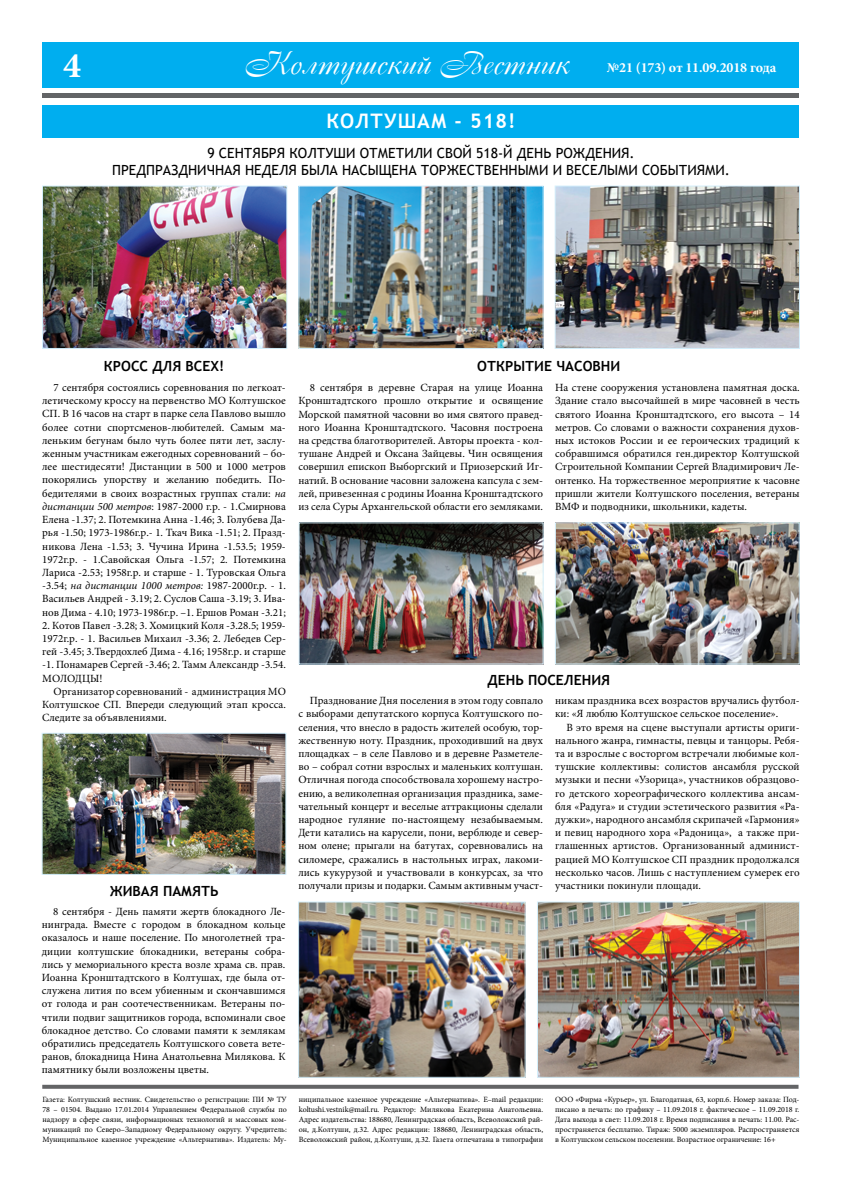
<style>
.page{position:relative;width:842px;height:1191px;background:#fff}
.page>*{position:absolute;margin:0;border:0;box-sizing:border-box;transform-origin:0 0}
.t1{font:700 36px "Minion Pro";color:#fff}
.t2{font:32px "Cassandra";color:#fff}
.t3{font:700 20px "Trebuchet MS";letter-spacing:.05em;color:#fff}
.t4{font:14px/16.8px "Trebuchet MS";color:#000;text-align:center}
.t5{font:700 14px "Trebuchet MS";color:#000}
.t6{font:700 14px "Minion Pro";letter-spacing:-.01em;color:#fff}
.t7{font:11px/13.2px "Minion Pro";color:#000;text-align:justify}
.t8{font:8px/10px "Minion Pro";letter-spacing:-.005em;color:#000;text-align:justify}
.s1{font-style:italic}
</style>
<div class="page">
<div style="left:43px;top:43px;width:756px;height:45px;background:#00aeef"></div>
<hr style="left:43px;top:94px;width:756px;height:4px;background:#636466">
<svg style="left:42px;top:1084px;width:756px;height:4px;background:#818284"></svg>
<div style="left:43px;top:106px;width:756px;height:32px;background:#00aeef"></div>
<img style="left:44px;top:188px;width:241px;height:159px">
<div style="left:42px;top:186px;width:245px;height:163px;border:1px solid #d4effc"></div>
<img style="left:301px;top:188px;width:240px;height:159px">
<div style="left:299px;top:186px;width:244px;height:163px;border:1px solid #d4effc"></div>
<img style="left:557px;top:188px;width:241px;height:159px">
<div style="left:555px;top:186px;width:245px;height:163px;border:1px solid #d4effc"></div>
<img style="left:44px;top:735px;width:240px;height:137px">
<div style="left:42px;top:733px;width:244px;height:141px;border:1px solid #d4effc"></div>
<img style="left:301px;top:524px;width:240px;height:138px">
<img style="left:557px;top:524px;width:240px;height:138px">
<div style="left:555px;top:522px;width:244px;height:142px;border:1px solid #d4effc"></div>
<img style="left:539px;top:903px;width:259px;height:172px">
<div style="left:537px;top:901px;width:263px;height:176px;border:1px solid #d4effc"></div>
<img style="left:300px;top:903px;width:223px;height:172px">
<div style="left:298px;top:901px;width:227px;height:176px;border:1px solid #d4effc"></div>
<h1 class="t1" style="left:63px;top:40px;width:19px">4</h1>
<h2 class="t2" style="left:246px;top:45px;width:325px">Колтушский Вестник</h2>
<p class="t6" style="left:607px;top:57px;width:171px">№21 (173) от 11.09.2018 года</p>
<h3 class="t3" style="left:326px;top:109px;width:191px">КОЛТУШАМ - 518!</h3>
<p class="t4" style="left:112px;top:145px;width:619px">9 СЕНТЯБРЯ КОЛТУШИ ОТМЕТИЛИ СВОЙ 518-Й ДЕНЬ РОЖДЕНИЯ.<br>ПРЕДПРАЗДНИЧНАЯ НЕДЕЛЯ БЫЛА НАСЫЩЕНА ТОРЖЕСТВЕННЫМИ И ВЕСЕЛЫМИ СОБЫТИЯМИ.</p>
<p class="t5" style="left:104px;top:357px;width:122px">КРОСС ДЛЯ ВСЕХ!</p>
<p class="t7" style="left:42px;top:381px;width:245px;text-indent:11px">7 сентября состоялись соревнования по легкоат&shy;летическому кроссу на первенство МО Колтушское СП. В 16 часов на старт в парке села Павлово вышло более сотни спортсменов-любителей. Самым ма&shy;леньким бегунам было чуть более пяти лет, заслу&shy;женным участникам ежегодных соревнований – бо&shy;лее шестидесяти! Дистанции в 500 и 1000 метров покорялись упорству и желанию победить. По&shy;бедителями в своих возрастных группах стали: <span class="s1">на дистанции 500 метров</span>: 1987-2000 г.р. - 1.Смирнова Елена -1.37; 2. Потемкина Анна -1.46; 3. Голубева Да&shy;рья -1.50; 1973-1986г.р.- 1. Ткач Вика -1.51; 2. Празд&shy;никова Лена -1.53; 3. Чучина Ирина -1.53.5; 1959- 1972г.р. - 1.Савойская Ольга -1.57; 2. Потемкина Лариса -2.53; 1958г.р. и старше - 1. Туровская Ольга -3.54; <span class="s1">на дистанции 1000 метров:</span> 1987-2000г.р. - 1.<br>Васильев Андрей - 3.19; 2. Суслов Саша -3.19; 3. Ива&shy;нов Дима - 4.10; 1973-1986г.р. –1. Ершов Роман -3.21;</p>
<p class="t7" style="left:42px;top:618px;width:245px">2. Котов Павел -3.28; 3. Хомицкий Коля -3.28.5; 1959- 1972г.р. - 1. Васильев Михаил -3.36; 2. Лебедев Сер&shy;гей -3.45; 3.Твердохлеб Дима - 4.16; 1958г.р. и старше -1. Понамарев Сергей -3.46; 2. Тамм Александр -3.54.<br>МОЛОДЦЫ!</p>
<p class="t7" style="left:42px;top:684px;width:245px;text-indent:11px">Организатор соревнований - администрация МО Колтушское СП. Впереди следующий этап кросса.<br>Следите за объявлениями.</p>
<p class="t5" style="left:110px;top:882px;width:111px">ЖИВАЯ ПАМЯТЬ</p>
<p class="t7" style="left:42px;top:905px;width:245px;text-indent:11px">8 сентября - День памяти жертв блокадного Ле&shy;нинграда. Вместе с городом в блокадном кольце оказалось и наше поселение. По многолетней тра&shy;диции колтушские блокадники, ветераны собра&shy;лись у мемориального креста возле храма св. прав.<br>Иоанна Кронштадтского в Колтушах, где была от&shy;служена лития по всем убиенным и скончавшимся от голода и ран соотечественникам. Ветераны по&shy;чтили подвиг защитников города, вспоминали свое блокадное детство. Со словами памяти к землякам обратились председатель Колтушского совета вете&shy;ранов, блокадница Нина Анатольевна Милякова. К памятнику были возложены цветы.</p>
<p class="t8" style="left:43px;top:1094px;width:246px">Газета: Колтушский вестник. Свидетельство о регистрации: ПИ № ТУ 78 – 01504. Выдано 17.01.2014 Управлением Федеральной службы по надзору в сфере связи, информационых технологий и массовых ком&shy;муникаций по Северо–Западному Федеральному округу. Учредитель:<br>Муниципальное казенное учреждение «Альтернатива». Издатель: Му-</p>
<p class="t5" style="left:477px;top:357px;width:145px">ОТКРЫТИЕ ЧАСОВНИ</p>
<p class="t7" style="left:298px;top:381px;width:246px;text-indent:11px">8 сентября в деревне Старая на улице Иоанна Кронштадтского прошло открытие и освящение Морской памятной часовни во имя святого правед&shy;ного Иоанна Кронштадтского. Часовня построена на средства благотворителей. Авторы проекта - кол&shy;тушане Андрей и Оксана Зайцевы. Чин освящения совершил епископ Выборгский и Приозерский Иг&shy;натий. В основание часовни заложена капсула с зем&shy;лей, привезенная с родины Иоанна Кронштадтского из села Суры Архангельской области его земляками.</p>
<p class="t7" style="left:555px;top:381px;width:246px">На стене сооружения установлена памятная доска.<br>Здание стало высочайшей в мире часовней в честь святого Иоанна Кронштадтского, его высота – 14 метров. Со словами о важности сохранения духов&shy;ных истоков России и ее героических традиций к собравшимся обратился ген.директор Колтушской Строительной Компании Сергей Владимирович Ле&shy;онтенко. На торжественное мероприятие к часовне пришли жители Колтушского поселения, ветераны ВМФ и подводники, школьники, кадеты.</p>
<p class="t5" style="left:488px;top:671px;width:124px">ДЕНЬ ПОСЕЛЕНИЯ</p>
<p class="t7" style="left:298px;top:694px;width:246px;text-indent:11px">Празднование Дня поселения в этом году совпало с выборами депутатского корпуса Колтушского по&shy;селения, что внесло в радость жителей особую, тор&shy;жественную ноту. Праздник, проходивший на двух площадках – в селе Павлово и в деревне Разметеле&shy;во – собрал сотни взрослых и маленьких колтушан.<br>Отличная погода способствовала хорошему настро&shy;ению, а великолепная организация праздника, заме&shy;чательный концерт и веселые аттракционы сделали народное гуляние по-настоящему незабываемым.<br>Дети катались на карусели, пони, верблюде и север&shy;ном олене; прыгали на батутах, соревновались на силомере, сражались в настольных играх, лакоми&shy;лись кукурузой и участвовали в конкурсах, за что получали призы и подарки. Самым активным участ-</p>
<p class="t7" style="left:555px;top:694px;width:246px">никам праздника всех возрастов вручались футбол&shy;ки: «Я люблю Колтушское сельское поселение».</p>
<p class="t7" style="left:555px;top:720px;width:246px;text-indent:11px">В это время на сцене выступали артисты ориги&shy;нального жанра, гимнасты, певцы и танцоры. Ребя&shy;та и взрослые с восторгом встречали любимые кол&shy;тушские коллективы: солистов ансамбля русской музыки и песни «Узорица», участников образцово&shy;го детского хореографического коллектива ансам&shy;бля «Радуга» и студии эстетического развития «Ра&shy;дужки», народного ансамбля скрипачей «Гармония» и певиц народного хора «Радоница», а также при&shy;глашенных артистов. Организованный админист&shy;рацией МО Колтушское СП праздник продолжался несколько часов. Лишь с наступлением сумерек его участники покинули площади.</p>
<p class="t8" style="left:299px;top:1094px;width:246px">ниципальное казенное учреждение «Альтернатива». E–mail редакции: koltushi.vestnik@mail.ru. Редактор: Милякова Екатерина Анатольевна.<br>Адрес издательства: 188680, Ленинградская область, Всеволожский рай&shy;он, д.Колтуши, д.32. Адрес редакции: 188680, Ленинградская область, Всеволожский район, д.Колтуши, д.32. Газета отпечатана в типографии</p>
<p class="t8" style="left:555px;top:1094px;width:246px">ООО «Фирма «Курьер», ул. Благодатная, 63, корп.6. Номер заказа: Под&shy;писано в печать: по графику – 11.09.2018 г. фактическое – 11.09.2018 г.<br>Дата выхода в свет: 11.09.2018 г. Время подписания в печать: 11.00. Рас&shy;пространяется бесплатно. Тираж: 5000 экземпляров. Распространяется в Колтушском сельском поселении. Возрастное ограничение: 16+</p>
</div>
